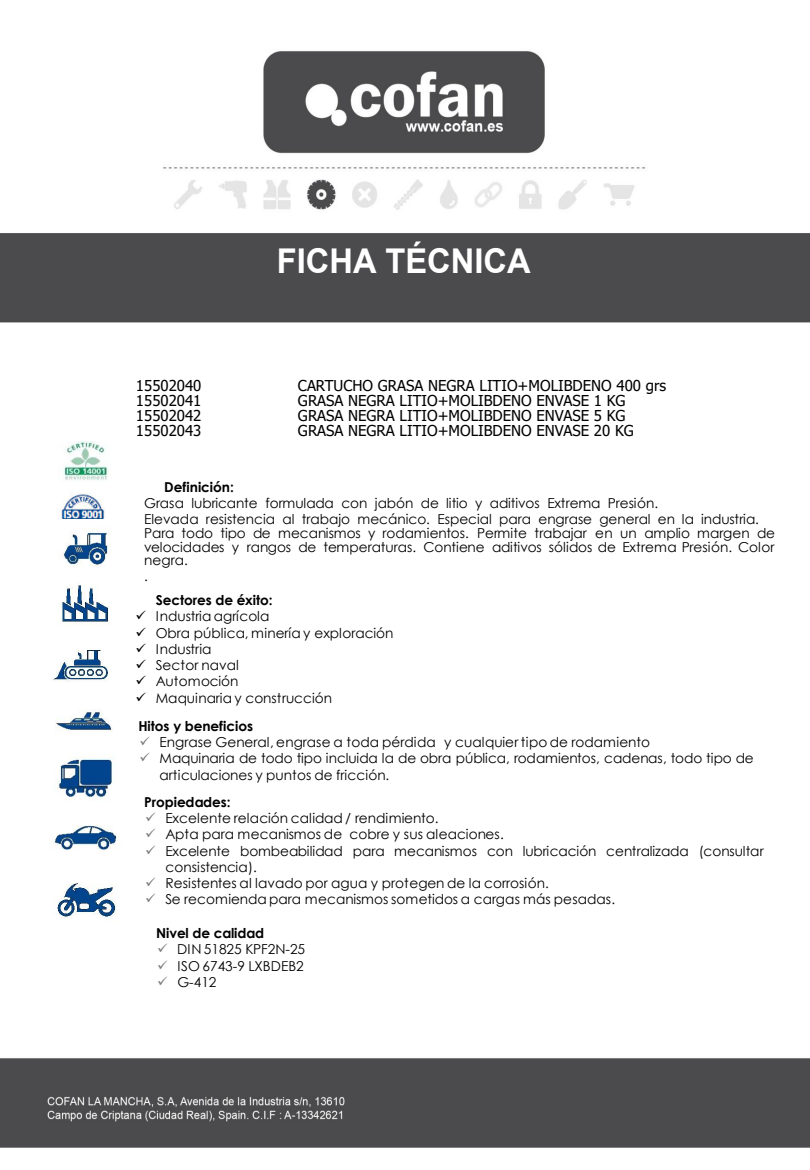
<style>
.page{position:relative;width:810px;height:1170px;background:#fff}
.page>*{position:absolute;margin:0;border:0;box-sizing:border-box;transform-origin:0 0}
.t1{font:700 34.2px "Arial";color:#fff;scale:.96 1}
.t2{font:15px "Tahoma";color:#000}
.t3{font:13.65px/16.2px "Century Gothic";color:#000}
.t4{font:700 13.65px "Century Gothic";color:#000}
</style>
<div class="page">
<img style="left:0;top:51px;width:809px;height:1097px">
<div style="left:116px;top:915px;width:663px;height:127px;background:#fff"></div>
<img style="left:58px;top:441px;width:53px;height:43px">
<img style="left:56px;top:493px;width:50px;height:43px">
<img style="left:52px;top:634px;width:58px;height:58px">
<img style="left:58px;top:520px;width:54px;height:54px">
<img style="left:57px;top:579px;width:53px;height:53px">
<img style="left:55px;top:693px;width:57px;height:52px">
<img style="left:53px;top:745px;width:64px;height:57px">
<img style="left:49px;top:802px;width:72px;height:72px">
<img style="left:53px;top:867px;width:64px;height:64px">
<svg style="left:140px;top:737px;width:10px;height:9px"></svg>
<svg style="left:140px;top:753px;width:10px;height:9px"></svg>
<svg style="left:146px;top:813px;width:10px;height:9px"></svg>
<svg style="left:146px;top:829px;width:10px;height:9px"></svg>
<svg style="left:146px;top:845px;width:10px;height:9px"></svg>
<svg style="left:146px;top:877px;width:10px;height:9px"></svg>
<svg style="left:146px;top:894px;width:10px;height:9px"></svg>
<svg style="left:137px;top:611px;width:9px;height:9px"></svg>
<svg style="left:137px;top:627px;width:9px;height:9px"></svg>
<svg style="left:137px;top:643px;width:9px;height:9px"></svg>
<svg style="left:137px;top:659px;width:9px;height:9px"></svg>
<svg style="left:137px;top:676px;width:9px;height:9px"></svg>
<svg style="left:137px;top:692px;width:9px;height:9px"></svg>
<h1 class="t1" style="left:277px;top:249px;width:266px">FICHA TÉCNICA</h1>
<p class="t2" style="left:136px;top:379px;width:67px">15502040</p>
<p class="t2" style="left:298px;top:379px;width:370px">CARTUCHO GRASA NEGRA LITIO+MOLIBDENO 400 grs</p>
<p class="t2" style="left:136px;top:394px;width:67px">15502041</p>
<p class="t2" style="left:298px;top:394px;width:329px">GRASA NEGRA LITIO+MOLIBDENO ENVASE 1 KG</p>
<p class="t2" style="left:136px;top:409px;width:67px">15502042</p>
<p class="t2" style="left:298px;top:409px;width:329px">GRASA NEGRA LITIO+MOLIBDENO ENVASE 5 KG</p>
<p class="t2" style="left:136px;top:424px;width:67px">15502043</p>
<p class="t2" style="left:298px;top:424px;width:337px">GRASA NEGRA LITIO+MOLIBDENO ENVASE 20 KG</p>
<p class="t4" style="left:164px;top:482px;width:71px">Definición:</p>
<p class="t3" style="left:144px;top:496px;width:616px">Grasa lubricante formulada con jabón de litio y aditivos Extrema Presión.<br>Elevada resistencia al trabajo mecánico. Especial para engrase general en la industria.</p>
<p class="t3" style="left:144px;top:527px;width:633px;line-height:13.6px;text-align:justify">Para todo tipo de mecanismos y rodamientos. Permite trabajar en un amplio margen de velocidades y rangos de temperaturas. Contiene aditivos sólidos de Extrema Presión. Color negra.</p>
<p class="t3" style="left:144px;top:570px;width:5px">.</p>
<p class="t4" style="left:156px;top:595px;width:118px">Sectores de éxito:</p>
<p class="t3" style="left:156px;top:610px;width:239px">Industria agrícola<br>Obra pública, minería y exploración<br>Industria<br>Sector naval<br>Automoción<br>Maquinaria y construcción</p>
<p class="t4" style="left:138px;top:721px;width:116px">Hitos y beneficios</p>
<p class="t3" style="left:160px;top:735px;width:596px">Engrase General, engrase a toda pérdida y cualquier tipo de rodamiento<br>Maquinaria de todo tipo incluida la de obra pública, rodamientos, cadenas, todo tipo de articulaciones y puntos de fricción.</p>
<p class="t4" style="left:144px;top:797px;width:88px">Propiedades:</p>
<p class="t3" style="left:165px;top:811px;width:600px">Excelente relación calidad / rendimiento.<br>Apta para mecanismos de cobre y sus aleaciones.<br>Excelente bombeabilidad para mecanismos con lubricación centralizada (consultar consistencia).<br>Resistentes al lavado por agua y protegen de la corrosión.<br>Se recomienda para mecanismos sometidos a cargas más pesadas.</p>
<p class="t4" style="left:156px;top:928px;width:110px">Nivel de calidad</p>
<p class="t3" style="left:177px;top:943px;width:129px;text-align:justify">DIN 51825 KPF2N-25<br>ISO 6743-9 LXBDEB2<br>G-412</p>
</div>
